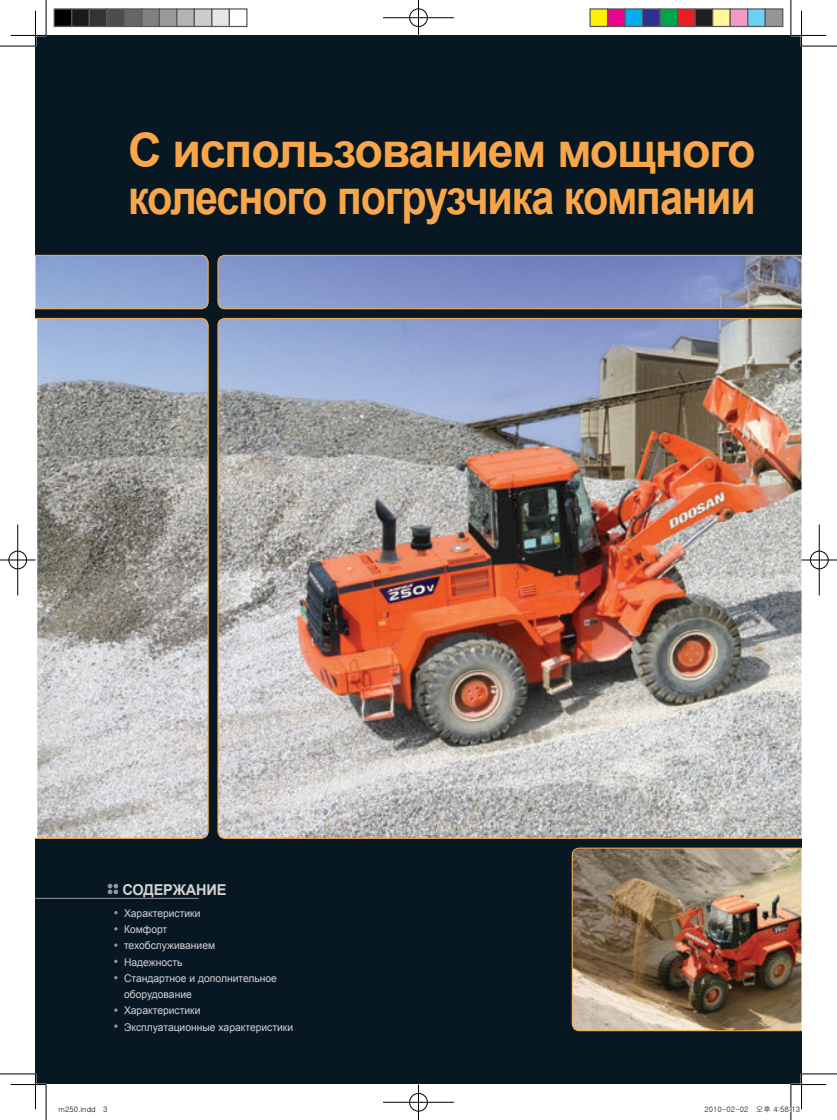
<style>
.page{position:relative;width:837px;height:1120px;background:#fff}
.page>*{position:absolute;margin:0;border:0;box-sizing:border-box;transform-origin:0 0}
.t1{font:700 47.5px/47.5px "Arial";letter-spacing:-.025em;color:#f9a64a}
.t2{font:700 15px "Arial";letter-spacing:-.01em;color:#d1d2d4}
.t3{font:10.62px/16.2px "Arial";color:#d1d2d4}
.t4{font:7.5px "Gulim";color:#000}
</style>
<div class="page">
<div style="left:35px;top:35px;width:766px;height:1049px;background:#071822"></div>
<hr style="left:35px;top:898px;width:163px;height:1px;background:#939598">
<svg style="left:108px;top:883px;width:10px;height:11px"></svg>
<img style="left:217px;top:318px;width:584px;height:521px">
<svg style="left:35px;top:318px;width:173px;height:521px;background:#adaeb0"></svg>
<svg style="left:217px;top:255px;width:584px;height:54px;background:#828fbd"></svg>
<svg style="left:35px;top:255px;width:173px;height:54px;background:#8fa3ce"></svg>
<img style="left:571px;top:847px;width:230px;height:184px">
<hr style="left:11px;top:1083px;width:35px;height:2px;background:#fff">
<hr style="left:790px;top:1083px;width:36px;height:2px;background:#fff">
<hr style="left:800px;top:11px;width:2px;height:35px;background:#fff">
<hr style="left:800px;top:1074px;width:2px;height:35px;background:#fff">
<hr style="left:0;top:46px;width:35px;height:1px;background:#000">
<hr style="left:801px;top:46px;width:35px;height:1px;background:#000">
<hr style="left:0;top:1073px;width:35px;height:1px;background:#000">
<hr style="left:801px;top:1073px;width:35px;height:1px;background:#000">
<hr style="left:46px;top:0;width:1px;height:35px;background:#000">
<hr style="left:46px;top:1084px;width:1px;height:36px;background:#000">
<hr style="left:790px;top:0;width:1px;height:35px;background:#000">
<hr style="left:790px;top:1084px;width:1px;height:36px;background:#000">
<hr style="left:11px;top:35px;width:35px;height:1px;background:#000">
<hr style="left:790px;top:35px;width:36px;height:1px;background:#000">
<hr style="left:11px;top:1084px;width:35px;height:1px;background:#000">
<hr style="left:790px;top:1084px;width:36px;height:1px;background:#000">
<hr style="left:35px;top:11px;width:1px;height:35px;background:#000">
<hr style="left:35px;top:1074px;width:1px;height:35px;background:#000">
<hr style="left:801px;top:11px;width:1px;height:35px;background:#000">
<hr style="left:801px;top:1074px;width:1px;height:35px;background:#000">
<div style="left:408px;top:8px;width:20px;height:19px;border:2px solid #fff;border-radius:50%"></div>
<hr style="left:383px;top:17px;width:71px;height:2px;background:#fff">
<hr style="left:417px;top:0;width:2px;height:35px;background:#fff">
<div style="left:409px;top:9px;width:18px;height:18px;border:1px solid #000;border-radius:50%"></div>
<hr style="left:383px;top:18px;width:71px;height:1px;background:#000">
<hr style="left:418px;top:0;width:1px;height:35px;background:#000">
<div style="left:408px;top:1092px;width:20px;height:20px;border:2px solid #fff;border-radius:50%"></div>
<hr style="left:383px;top:1101px;width:71px;height:2px;background:#fff">
<hr style="left:417px;top:1084px;width:2px;height:36px;background:#fff">
<div style="left:409px;top:1093px;width:18px;height:18px;border:1px solid #000;border-radius:50%"></div>
<hr style="left:383px;top:1102px;width:71px;height:1px;background:#000">
<hr style="left:418px;top:1084px;width:1px;height:36px;background:#000">
<div style="left:8px;top:550px;width:19px;height:20px;border:2px solid #fff;border-radius:50%"></div>
<hr style="left:0;top:559px;width:35px;height:2px;background:#fff">
<hr style="left:17px;top:524px;width:2px;height:71px;background:#fff">
<div style="left:9px;top:551px;width:18px;height:18px;border:1px solid #000;border-radius:50%"></div>
<hr style="left:0;top:560px;width:35px;height:1px;background:#000">
<hr style="left:18px;top:524px;width:1px;height:71px;background:#000">
<div style="left:809px;top:550px;width:19px;height:20px;border:2px solid #fff;border-radius:50%"></div>
<hr style="left:801px;top:559px;width:35px;height:2px;background:#fff">
<div style="left:809px;top:551px;width:19px;height:18px;border:1px solid #000;border-radius:50%"></div>
<hr style="left:801px;top:560px;width:35px;height:1px;background:#000">
<hr style="left:818px;top:524px;width:1px;height:71px;background:#000">
<div style="left:54px;top:9px;width:18px;height:17px;background:#000"></div>
<div style="left:54px;top:8px;width:18px;height:19px;border:1px solid #595959"></div>
<div style="left:72px;top:9px;width:17px;height:17px;background:#1a1a1a"></div>
<div style="left:71px;top:8px;width:19px;height:19px;border:1px solid #595959"></div>
<div style="left:89px;top:9px;width:18px;height:17px;background:#333"></div>
<div style="left:89px;top:8px;width:18px;height:19px;border:1px solid #595959"></div>
<div style="left:107px;top:9px;width:17px;height:17px;background:#4d4d4d"></div>
<div style="left:106px;top:8px;width:19px;height:19px;border:1px solid #595959"></div>
<div style="left:124px;top:9px;width:18px;height:17px;background:#666"></div>
<div style="left:124px;top:8px;width:18px;height:19px;border:1px solid #595959"></div>
<div style="left:142px;top:9px;width:17px;height:17px;background:#808080"></div>
<div style="left:141px;top:8px;width:19px;height:19px;border:1px solid #595959"></div>
<div style="left:159px;top:9px;width:18px;height:17px;background:#999"></div>
<div style="left:159px;top:8px;width:18px;height:19px;border:1px solid #595959"></div>
<div style="left:177px;top:9px;width:17px;height:17px;background:#b3b3b3"></div>
<div style="left:176px;top:8px;width:19px;height:19px;border:1px solid #595959"></div>
<div style="left:194px;top:9px;width:18px;height:17px;background:#ccc"></div>
<div style="left:194px;top:8px;width:18px;height:19px;border:1px solid #595959"></div>
<div style="left:212px;top:9px;width:17px;height:17px;background:#e6e6e6"></div>
<div style="left:211px;top:8px;width:19px;height:19px;border:1px solid #595959"></div>
<div style="left:229px;top:8px;width:18px;height:19px;border:1px solid #595959"></div>
<div style="left:590px;top:9px;width:17px;height:17px;background:#fff101"></div>
<div style="left:589px;top:8px;width:19px;height:19px;border:1px solid #595959"></div>
<div style="left:607px;top:9px;width:18px;height:17px;background:#ed028c"></div>
<div style="left:606px;top:8px;width:19px;height:19px;border:1px solid #595959"></div>
<div style="left:625px;top:9px;width:17px;height:17px;background:#00aeef"></div>
<div style="left:624px;top:8px;width:19px;height:19px;border:1px solid #595959"></div>
<div style="left:642px;top:9px;width:18px;height:17px;background:#2e3092"></div>
<div style="left:641px;top:8px;width:19px;height:19px;border:1px solid #595959"></div>
<div style="left:660px;top:9px;width:17px;height:17px;background:#00a54f"></div>
<div style="left:659px;top:8px;width:19px;height:19px;border:1px solid #595959"></div>
<div style="left:677px;top:9px;width:18px;height:17px;background:#ee1d23"></div>
<div style="left:676px;top:8px;width:19px;height:19px;border:1px solid #595959"></div>
<div style="left:695px;top:9px;width:17px;height:17px;background:#231f20"></div>
<div style="left:694px;top:8px;width:19px;height:19px;border:1px solid #595959"></div>
<div style="left:712px;top:9px;width:18px;height:17px;background:#fff79a"></div>
<div style="left:711px;top:8px;width:19px;height:19px;border:1px solid #595959"></div>
<div style="left:730px;top:9px;width:17px;height:17px;background:#f499c2"></div>
<div style="left:729px;top:8px;width:19px;height:19px;border:1px solid #595959"></div>
<div style="left:747px;top:9px;width:18px;height:17px;background:#6bcff6"></div>
<div style="left:746px;top:8px;width:19px;height:19px;border:1px solid #595959"></div>
<div style="left:765px;top:9px;width:17px;height:17px;background:#939598"></div>
<div style="left:764px;top:8px;width:19px;height:19px;border:1px solid #595959"></div>
<svg style="left:790px;top:1106px;width:2px;height:10px"></svg>
<h1 class="t1" style="left:128px;top:128px;width:629px">С использованием мощного колесного погрузчика компании</h1>
<h2 class="t2" style="left:122px;top:880px;width:105px">СОДЕРЖАНИЕ</h2>
<p class="t3" style="left:124px;top:905px;width:171px">Характеристики<br>Комфорт<br>техобслуживанием<br>Надежность<br>Стандартное и дополнительное оборудование<br>Характеристики<br>Эксплуатационные характеристики</p>
<p class="t4" style="left:59px;top:1106px;width:50px">m250.indd 3</p>
<p class="t4" style="left:704px;top:1106px;width:97px">2010-02-02 오후 4:58:13</p>
</div>
